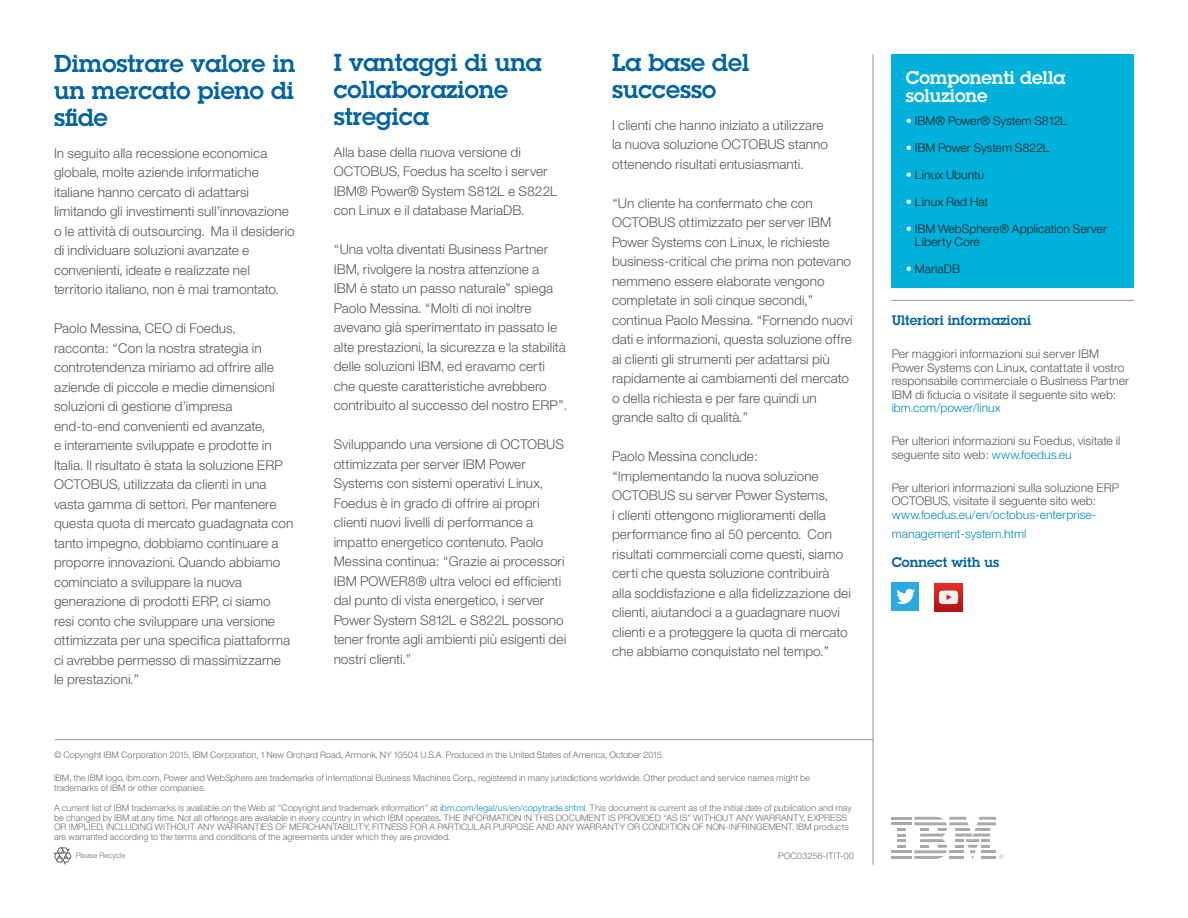
<style>
.page{position:relative;width:1188px;height:918px;background:#fff}
.page>*{position:absolute;margin:0;border:0;box-sizing:border-box;transform-origin:0 0}
.Head_-_Color_A{font:600 24px/27px "Lubalin Graph Std";color:#00649e}
.Sidebar_-_head_-_Col{font:600 18px/18px "Lubalin Graph Std";color:#fff}
.Body{font:13.5px/19.5px "Helv Neue Lightfor IBM";color:#57585a}
.Body-2{font:600 13.5px "Lubalin Graph Std";color:#00649e}
.Body-3{font:12px/13.5px "Helv Neue Lightfor IBM";color:#57585a}
.t1{font:12px/13.5px "Helv Neue Lightfor IBM";color:#231f20}
.Body-4{font:12px "Helv Neue Lightfor IBM";color:#008ac0}
.Sign-off_legal{font:9px/9.8px "Helv Neue Lightfor IBM";color:#6c6d70}
.Sign-off_-_address{font:9px "Helv Neue Lightfor IBM";color:#6c6d70}
.Sign-off_-_pub_numbe{font:9px "Helv Neue Lightfor IBM";color:#6c6d70}
.t2{font:7.5px "Helv Neue Lightfor IBM";letter-spacing:.005em;color:#6c6d70}
.s1{color:#008ac0}
.s2{color:#fff}
</style>
<div class="page">
<hr style="left:891px;top:817px;width:20px;height:3px;background:#a8a9ad">
<hr style="left:891px;top:822px;width:20px;height:3px;background:#a8a9ad">
<hr style="left:891px;top:850px;width:20px;height:3px;background:#a8a9ad">
<svg style="left:897px;top:828px;width:9px;height:20px"></svg>
<hr style="left:891px;top:856px;width:20px;height:3px;background:#a8a9ad">
<svg style="left:914px;top:817px;width:90px;height:42px"></svg>
<svg style="left:53px;top:847px;width:18px;height:18px"></svg>
<hr style="left:55px;top:739px;width:818px;height:1px;background:#939598">
<div style="left:891px;top:54px;width:243px;height:233px;background:#00b1dc"></div>
<div style="left:892px;top:582px;width:27px;height:29px;background:#2aaae1"></div>
<svg style="left:896px;top:589px;width:19px;height:15px"></svg>
<hr style="left:873px;top:54px;width:1px;height:811px;background:#939598">
<hr style="left:891px;top:300px;width:243px;height:1px;background:#939598">
<img style="left:934px;top:583px;width:28px;height:28px">
<p class="Head_-_Color_A" style="left:54px;top:50px;width:243px;text-align:justify">Dimostrare valore in un mercato pieno di sfide</p>
<p class="Body" style="left:54px;top:143px;width:242px">In seguito alla recessione economica globale, molte aziende informatiche italiane hanno cercato di adattarsi limitando gli investimenti sull’innovazione o le attività di outsourcing. Ma il desiderio di individuare soluzioni avanzate e convenienti, ideate e realizzate nel territorio italiano, non è mai tramontato.</p>
<p class="Body" style="left:54px;top:318px;width:241px">Paolo Messina, CEO di Foedus, racconta: “Con la nostra strategia in controtendenza miriamo ad offrire alle aziende di piccole e medie dimensioni soluzioni di gestione d’impresa end-to-end convenienti ed avanzate,<br>e interamente sviluppate e prodotte in Italia. Il risultato è stata la soluzione ERP OCTOBUS, utilizzata da clienti in una vasta gamma di settori. Per mantenere questa quota di mercato guadagnata con tanto impegno, dobbiamo continuare a proporre innovazioni. Quando abbiamo cominciato a sviluppare la nuova generazione di prodotti ERP, ci siamo resi conto che sviluppare una versione ottimizzata per una specifica piattaforma ci avrebbe permesso di massimizzarne le prestazioni.”</p>
<p class="Head_-_Color_A" style="left:334px;top:49px;width:209px">I vantaggi di una collaborazione stregica</p>
<p class="Body" style="left:334px;top:142px;width:225px">Alla base della nuova versione di<br>OCTOBUS, Foedus ha scelto i server<br>IBM® Power® System S812L e S822L con Linux e il database MariaDB.</p>
<p class="Body" style="left:334px;top:240px;width:235px">“Una volta diventati Business Partner IBM, rivolgere la nostra attenzione a<br>IBM è stato un passo naturale” spiega Paolo Messina. “Molti di noi inoltre avevano già sperimentato in passato le alte prestazioni, la sicurezza e la stabilità delle soluzioni IBM, ed eravamo certi che queste caratteristiche avrebbero contribuito al successo del nostro ERP”.</p>
<p class="Body" style="left:334px;top:435px;width:234px">Sviluppando una versione di OCTOBUS ottimizzata per server IBM Power Systems con sistemi operativi Linux, Foedus è in grado di offrire ai propri clienti nuovi livelli di performance a impatto energetico contenuto. Paolo Messina continua: “Grazie ai processori IBM POWER8® ultra veloci ed efficienti dal punto di vista energetico, i server Power System S812L e S822L possono tener fronte agli ambienti più esigenti dei nostri clienti.”</p>
<p class="Head_-_Color_A" style="left:612px;top:49px;width:139px">La base del successo</p>
<p class="Body" style="left:612px;top:115px;width:218px">I clienti che hanno iniziato a utilizzare la nuova soluzione OCTOBUS stanno ottenendo risultati entusiasmanti.</p>
<p class="Body" style="left:612px;top:193px;width:242px">“Un cliente ha confermato che con OCTOBUS ottimizzato per server IBM Power Systems con Linux, le richieste business-critical che prima non potevano nemmeno essere elaborate vengono completate in soli cinque secondi,” continua Paolo Messina. “Fornendo nuovi dati e informazioni, questa soluzione offre ai clienti gli strumenti per adattarsi più rapidamente ai cambiamenti del mercato o della richiesta e per fare quindi un grande salto di qualità.”</p>
<p class="Body" style="left:612px;top:447px;width:241px">Paolo Messina conclude: “Implementando la nuova soluzione OCTOBUS su server Power Systems,<br>i clienti ottengono miglioramenti della performance fino al 50 percento. Con risultati commerciali come questi, siamo certi che questa soluzione contribuirà alla soddisfazione e alla fidelizzazione dei clienti, aiutandoci a a guadagnare nuovi clienti e a proteggere la quota di mercato che abbiamo conquistato nel tempo.”</p>
<p class="Sign-off_-_address" style="left:54px;top:749px;width:611px">© Copyright IBM Corporation 2015, IBM Corporation, 1 New Orchard Road, Armonk, NY 10504 U.S.A. Produced in the United States of America, October 2015.</p>
<p class="Sign-off_legal" style="left:54px;top:773px;width:758px">IBM, the IBM logo, ibm.com, Power and WebSphere are trademarks of International Business Machines Corp., registered in many jurisdictions worldwide. Other product and service names might be trademarks of IBM or other companies.</p>
<p class="Sign-off_legal" style="left:54px;top:803px;width:799px">A current list of IBM trademarks is available on the Web at “Copyright and trademark information” at <span class="s1">ibm.com/legal/us/en/copytrade.shtml</span>. This document is current as of the initial date of publication and may be changed by IBM at any time. Not all offerings are available in every country in which IBM operates. THE INFORMATION IN THIS DOCUMENT IS PROVIDED “AS IS” WITHOUT ANY WARRANTY, EXPRESS OR IMPLIED, INCLUDING WITHOUT ANY WARRANTIES OF MERCHANTABILITY, FITNESS FOR A PARTICULAR PURPOSE AND ANY WARRANTY OR CONDITION OF NON-INFRINGEMENT. IBM products are warranted according to the terms and conditions of the agreements under which they are provided.</p>
<p class="t2" style="left:76px;top:851px;width:51px">Please Recycle</p>
<p class="Sign-off_-_pub_numbe" style="left:778px;top:850px;width:78px">POC03256-ITIT-00</p>
<p class="Sidebar_-_head_-_Col" style="left:906px;top:69px;width:161px">Componenti della soluzione</p>
<p class="t1" style="left:906px;top:114px;width:163px"><span class="s2">•</span> IBM® Power® System S812L</p>
<p class="t1" style="left:906px;top:141px;width:145px"><span class="s2">•</span> IBM Power System S822L</p>
<p class="t1" style="left:906px;top:168px;width:80px"><span class="s2">•</span> Linux Ubuntu</p>
<p class="t1" style="left:906px;top:195px;width:84px"><span class="s2">•</span> Linux Red Hat</p>
<p class="t1" style="left:915px;top:222px;width:194px;text-indent:-9px"><span class="s2">•</span> IBM WebSphere® Application Server<br>Liberty Core</p>
<p class="t1" style="left:906px;top:262px;width:56px"><span class="s2">•</span> MariaDB</p>
<p class="Body-2" style="left:892px;top:312px;width:141px">Ulteriori informazioni</p>
<p class="Body-3" style="left:892px;top:347px;width:239px">Per maggiori informazioni sui server IBM Power Systems con Linux, contattate il vostro responsabile commerciale o Business Partner IBM di fiducia o visitate il seguente sito web: <span class="s1">ibm.com/power/linux</span></p>
<p class="Body-3" style="left:892px;top:434px;width:230px">Per ulteriori informazioni su Foedus, visitate il seguente sito web: <span class="s1">www.foedus.eu</span></p>
<p class="Body-3" style="left:892px;top:481px;width:229px">Per ulteriori informazioni sulla soluzione ERP<br>OCTOBUS, visitate il seguente sito web: <span class="s1">www.foedus.eu/en/octobus-enterprise-</span></p>
<p class="Body-4" style="left:892px;top:527px;width:136px">management-system.html</p>
<p class="Body-2" style="left:892px;top:553px;width:109px">Connect with us</p>
</div>
